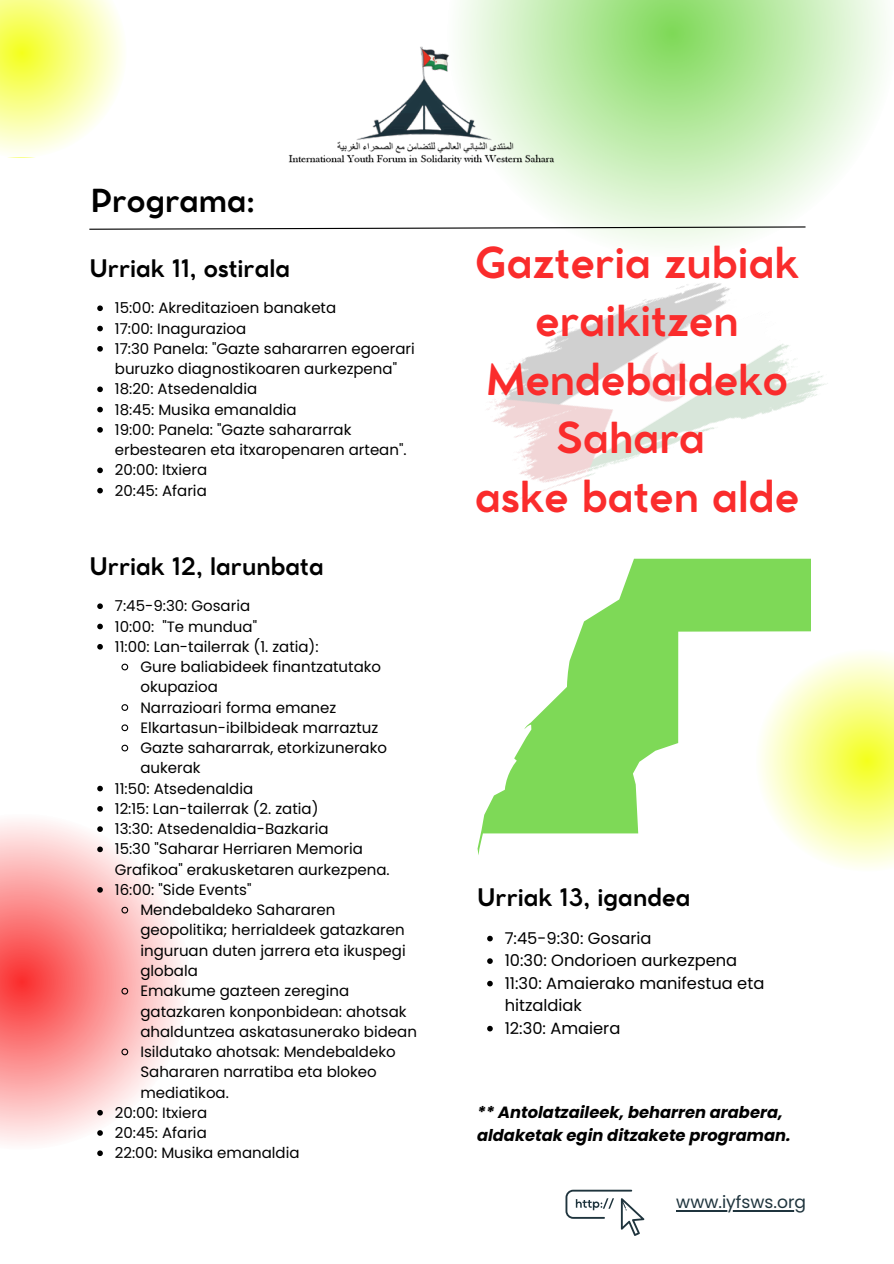
<style>
.page{position:relative;width:894px;height:1264px;background:#fff}
.page>*{position:absolute;margin:0;border:0;box-sizing:border-box;transform-origin:0 0}
.t1{font:700 42.15px/58.5px "Cocomat Pro";color:#fa2c2c;text-align:center}
.t2{font:700 31.35px "Cocomat Pro";color:#000}
.t3{font:700 23.85px "Cocomat Pro";color:#000}
.t4{font:17.1px "Poppins";color:#1f343d}
.t5{font:16.35px/22.5px "Poppins";color:#000}
.t6{font:italic 700 16.35px/22.5px "Poppins";color:#000}
.t7{font:15px/20.2px "Poppins";color:#000}
</style>
<div class="page">
<svg style="left:0;top:821px;width:183px;height:322px"></svg>
<svg style="left:460px;top:0;width:425px;height:223px"></svg>
<svg style="left:810px;top:654px;width:83px;height:214px;background:#f9ff98"></svg>
<svg style="left:0;top:0;width:123px;height:154px"></svg>
<svg style="left:89px;top:227px;width:366px;height:3px"></svg>
<img style="left:455px;top:223px;width:373px;height:276px">
<svg style="left:477px;top:558px;width:333px;height:297px"></svg>
<svg style="left:97px;top:305px;width:6px;height:6px"></svg>
<svg style="left:97px;top:326px;width:6px;height:5px"></svg>
<svg style="left:97px;top:346px;width:6px;height:5px"></svg>
<svg style="left:97px;top:386px;width:6px;height:6px"></svg>
<svg style="left:97px;top:407px;width:6px;height:5px"></svg>
<svg style="left:97px;top:427px;width:6px;height:5px"></svg>
<svg style="left:97px;top:467px;width:6px;height:6px"></svg>
<svg style="left:97px;top:488px;width:6px;height:5px"></svg>
<svg style="left:97px;top:603px;width:6px;height:6px"></svg>
<svg style="left:97px;top:623px;width:6px;height:6px"></svg>
<svg style="left:97px;top:644px;width:6px;height:5px"></svg>
<svg style="left:121px;top:663px;width:8px;height:8px"></svg>
<svg style="left:121px;top:704px;width:8px;height:7px"></svg>
<svg style="left:121px;top:724px;width:8px;height:8px"></svg>
<svg style="left:121px;top:744px;width:8px;height:8px"></svg>
<svg style="left:97px;top:785px;width:6px;height:6px"></svg>
<svg style="left:97px;top:806px;width:6px;height:5px"></svg>
<svg style="left:97px;top:826px;width:6px;height:6px"></svg>
<svg style="left:97px;top:846px;width:6px;height:6px"></svg>
<svg style="left:97px;top:887px;width:6px;height:5px"></svg>
<svg style="left:121px;top:905px;width:8px;height:9px"></svg>
<svg style="left:121px;top:986px;width:8px;height:9px"></svg>
<svg style="left:121px;top:1047px;width:8px;height:9px"></svg>
<svg style="left:97px;top:1109px;width:6px;height:6px"></svg>
<svg style="left:97px;top:1130px;width:6px;height:5px"></svg>
<svg style="left:97px;top:1150px;width:6px;height:6px"></svg>
<svg style="left:487px;top:935px;width:5px;height:6px"></svg>
<svg style="left:487px;top:958px;width:5px;height:5px"></svg>
<svg style="left:487px;top:980px;width:5px;height:6px"></svg>
<svg style="left:487px;top:1025px;width:5px;height:6px"></svg>
<img style="left:288px;top:30px;width:299px;height:144px">
<svg style="left:565px;top:1189px;width:79px;height:46px"></svg>
<hr style="left:676px;top:1209px;width:129px;height:2px;background:#1f343d">
<p class="t2" style="left:91px;top:189px;width:166px">Programa:</p>
<p class="t3" style="left:89px;top:259px;width:202px">Urriak 11, ostirala</p>
<p class="t7" style="left:115px;top:298px;width:223px">15:00: Akreditazioen banaketa</p>
<p class="t7" style="left:115px;top:318px;width:133px">17:00: Inagurazioa</p>
<h2 class="t7" style="left:115px;top:338px;width:301px">17:30 Panela: "Gazte sahararren egoerari buruzko diagnostikoaren aurkezpena"</h2>
<p class="t7" style="left:115px;top:379px;width:144px">18:20: Atsedenaldia</p>
<h1 class="t7" style="left:115px;top:399px;width:183px">18:45: Musika emanaldia</h1>
<h3 class="t7" style="left:115px;top:419px;width:293px">19:00: Panela: "Gazte sahararrak erbestearen eta itxaropenaren artean".</h3>
<p class="t7" style="left:115px;top:460px;width:94px">20:00: Itxiera</p>
<p class="t7" style="left:115px;top:480px;width:93px">20:45: Afaria</p>
<p class="t3" style="left:89px;top:557px;width:236px">Urriak 12, larunbata</p>
<p class="t7" style="left:115px;top:596px;width:137px">7:45-9:30: Gosaria</p>
<p class="t7" style="left:115px;top:616px;width:144px">10:00: "Te mundua"</p>
<p class="t7" style="left:115px;top:636px;width:205px">11:00: Lan-tailerrak (1. zatia):</p>
<p class="t7" style="left:140px;top:656px;width:242px">Gure baliabideek finantzatutako okupazioa</p>
<h3 class="t7" style="left:140px;top:697px;width:197px">Narrazioari forma emanez</h3>
<p class="t7" style="left:140px;top:717px;width:239px">Elkartasun-ibilbideak marraztuz</p>
<p class="t7" style="left:140px;top:737px;width:248px">Gazte sahararrak, etorkizunerako aukerak</p>
<p class="t7" style="left:115px;top:778px;width:140px">11:50: Atsedenaldia</p>
<p class="t7" style="left:115px;top:798px;width:205px">12:15: Lan-tailerrak (2. zatia)</p>
<p class="t7" style="left:115px;top:818px;width:215px">13:30: Atsedenaldia-Bazkaria</p>
<p class="t7" style="left:115px;top:839px;width:276px">15:30 "Saharar Herriaren Memoria<br>Grafikoa" erakusketaren aurkezpena.</p>
<p class="t7" style="left:115px;top:879px;width:138px">16:00: "Side Events"</p>
<p class="t7" style="left:140px;top:899px;width:267px">Mendebaldeko Sahararen geopolitika; herrialdeek gatazkaren inguruan duten jarrera eta ikuspegi globala</p>
<p class="t7" style="left:140px;top:980px;width:278px">Emakume gazteen zeregina gatazkaren konponbidean: ahotsak ahalduntzea askatasunerako bidean</p>
<p class="t7" style="left:140px;top:1041px;width:257px">Isildutako ahotsak: Mendebaldeko<br>Sahararen narratiba eta blokeo mediatikoa.</p>
<p class="t7" style="left:115px;top:1102px;width:94px">20:00: Itxiera</p>
<p class="t7" style="left:115px;top:1122px;width:93px">20:45: Afaria</p>
<p class="t7" style="left:115px;top:1142px;width:186px">22:00: Musika emanaldia</p>
<p class="t1" style="left:475px;top:237px;width:325px">Gazteria zubiak eraikitzen<br>Mendebaldeko<br>Sahara<br>aske baten alde</p>
<p class="t3" style="left:477px;top:888px;width:215px">Urriak 13, igandea</p>
<p class="t5" style="left:504px;top:926px;width:148px">7:45-9:30: Gosaria</p>
<p class="t5" style="left:504px;top:949px;width:234px">10:30: Ondorioen aurkezpena</p>
<p class="t5" style="left:504px;top:971px;width:261px">11:30: Amaierako manifestua eta hitzaldiak</p>
<p class="t5" style="left:504px;top:1016px;width:117px">12:30: Amaiera</p>
<p class="t6" style="left:477px;top:1101px;width:315px">** Antolatzaileek, beharren arabera, aldaketak egin ditzakete programan.</p>
<h3 class="t4" style="left:676px;top:1190px;width:131px">www.iyfsws.org</h3>
</div>
